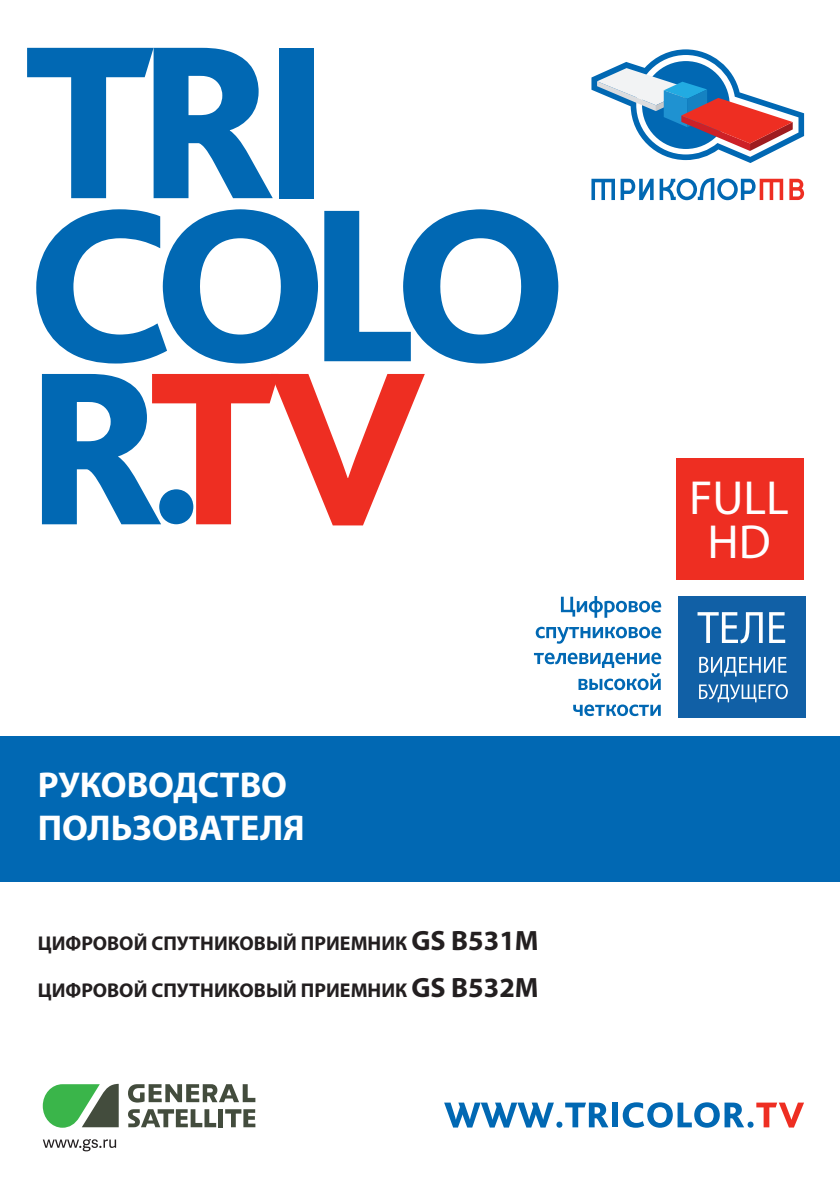
<style>
.page{position:relative;width:840px;height:1191px;background:#fff}
.page>*{position:absolute;margin:0;border:0;box-sizing:border-box;transform-origin:0 0}
.t1{font:48px/44px "Myriad Pro";color:#fff;text-align:center}
.t2{font:700 36px/43.2px "Myriad Pro";letter-spacing:-.005em;color:#fff}
.t3{font:700 20px "Myriad Pro";color:#231f20}
.s1{font-size:28px}
</style>
<div class="page">
<svg style="left:444px;top:1102px;width:164px;height:25px"></svg>
<div style="left:612px;top:1102px;width:5px;height:25px;background:#0168b3"></div>
<svg style="left:622px;top:1102px;width:181px;height:25px"></svg>
<div style="left:0;top:736px;width:839px;height:146px;background:#0168b3"></div>
<div style="left:218px;top:1109px;width:5px;height:18px;background:#434c3d"></div>
<svg style="left:225px;top:1109px;width:30px;height:18px"></svg>
<svg style="left:128px;top:1109px;width:88px;height:18px"></svg>
<svg style="left:128px;top:1084px;width:127px;height:18px"></svg>
<svg style="left:43px;top:1083px;width:76px;height:44px"></svg>
<svg style="left:591px;top:178px;width:212px;height:22px"></svg>
<svg style="left:591px;top:49px;width:212px;height:114px"></svg>
<svg style="left:36px;top:209px;width:282px;height:154px"></svg>
<svg style="left:324px;top:209px;width:234px;height:154px"></svg>
<svg style="left:27px;top:48px;width:245px;height:150px"></svg>
<div style="left:278px;top:48px;width:35px;height:150px;background:#0168b3"></div>
<svg style="left:42px;top:374px;width:382px;height:151px"></svg>
<svg style="left:573px;top:704px;width:87px;height:12px"></svg>
<svg style="left:533px;top:652px;width:128px;height:38px"></svg>
<svg style="left:535px;top:626px;width:126px;height:17px"></svg>
<svg style="left:560px;top:596px;width:101px;height:22px"></svg>
<div style="left:678px;top:596px;width:127px;height:121px;background:#1160a6"></div>
<svg style="left:697px;top:612px;width:65px;height:31px"></svg>
<svg style="left:769px;top:612px;width:15px;height:31px"></svg>
<svg style="left:699px;top:657px;width:87px;height:19px"></svg>
<svg style="left:699px;top:684px;width:88px;height:18px"></svg>
<svg style="left:43px;top:1139px;width:73px;height:12px"></svg>
<div style="left:676px;top:458px;width:127px;height:121px;background:#ee2e22"></div>
<h2 class="t2" style="left:38px;top:762px;width:268px">РУКОВОДСТВО<br>ПОЛЬЗОВАТЕЛЯ</h2>
<p class="t3" style="left:38px;top:930px;width:502px">ЦИФРОВОЙ СПУТНИКОВЫЙ ПРИЕМНИК <span class="s1">GS B531M</span></p>
<p class="t3" style="left:38px;top:977px;width:502px">ЦИФРОВОЙ СПУТНИКОВЫЙ ПРИЕМНИК <span class="s1">GS B532M</span></p>
<h1 class="t1" style="left:688px;top:475px;width:101px">FULL<br>HD</h1>
</div>
